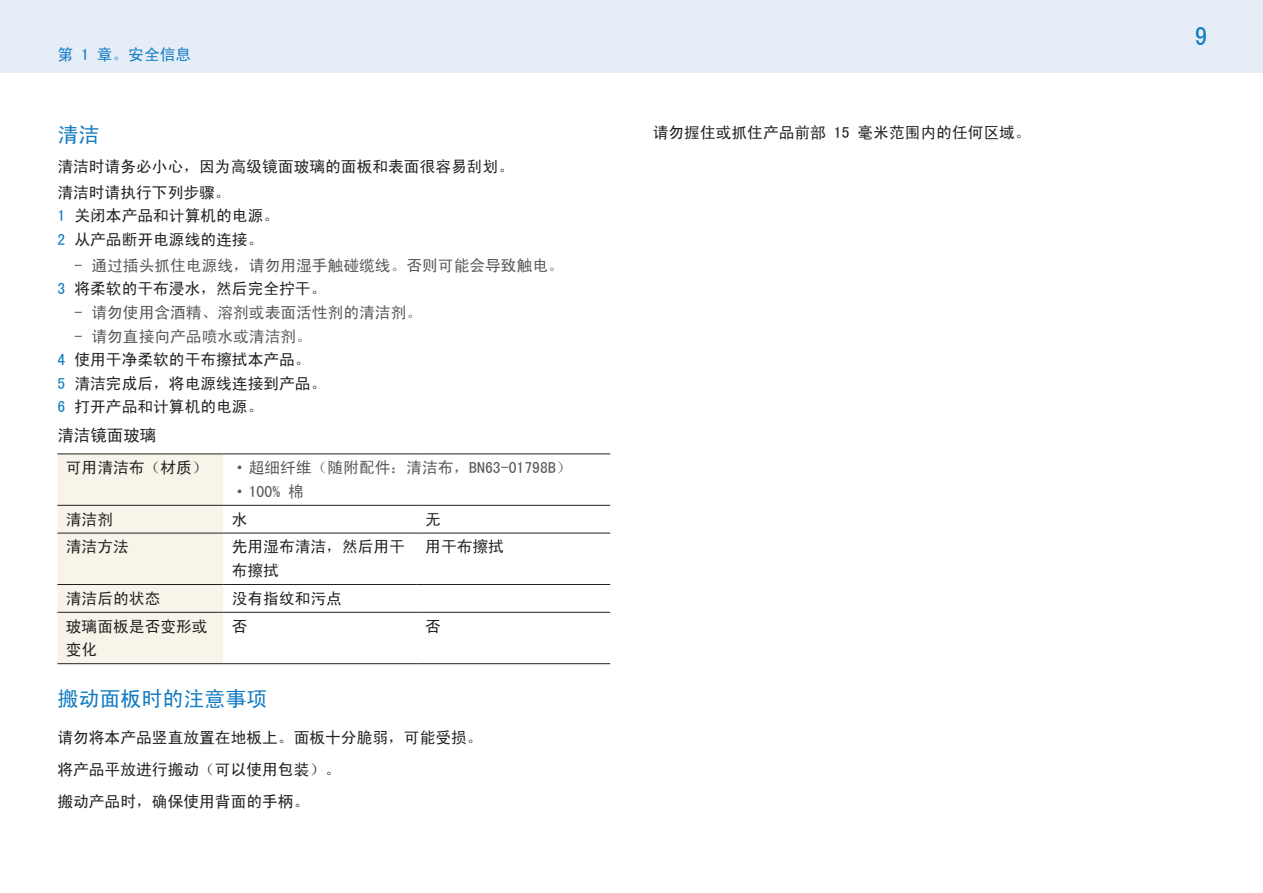
<style>
.page{position:relative;width:1263px;height:893px;background:#fff}
.page>*{position:absolute;margin:0;border:0;box-sizing:border-box;transform-origin:0 0}
.t1{font:25.5px "Sim Hei";color:#107bc1}
.t2{font:21px "Sim Hei";color:#107bc1}
.t3{font:16.5px "Sim Hei";color:#231f20}
.t4{font:15.75px/23.7px "Sim Hei";color:#231f20}
.t5{font:15.75px/23.7px "Sim Hei";color:#57585a}
.t6{font:15.75px "Sim Hei";color:#107bc1}
.s1{color:#107bc1}
.s2{color:#231f20}
.s3{color:#57585a}
</style>
<div class="page">
<div style="left:0;top:0;width:1263px;height:72px;background:#e5edf7"></div>
<div style="left:57px;top:454px;width:166px;height:209px;background:#f9f4ea"></div>
<hr style="left:57px;top:453px;width:166px;height:1px;background:#231f20">
<hr style="left:223px;top:453px;width:194px;height:1px;background:#231f20">
<hr style="left:417px;top:453px;width:193px;height:1px;background:#231f20">
<hr style="left:57px;top:505px;width:166px;height:1px;background:#231f20">
<hr style="left:223px;top:505px;width:194px;height:1px;background:#231f20">
<hr style="left:417px;top:505px;width:193px;height:1px;background:#231f20">
<hr style="left:57px;top:533px;width:166px;height:1px;background:#231f20">
<hr style="left:223px;top:533px;width:194px;height:1px;background:#231f20">
<hr style="left:417px;top:533px;width:193px;height:1px;background:#231f20">
<hr style="left:57px;top:584px;width:166px;height:1px;background:#231f20">
<hr style="left:223px;top:584px;width:194px;height:1px;background:#231f20">
<hr style="left:417px;top:584px;width:193px;height:1px;background:#231f20">
<hr style="left:57px;top:612px;width:166px;height:1px;background:#231f20">
<hr style="left:223px;top:612px;width:194px;height:1px;background:#231f20">
<hr style="left:417px;top:612px;width:193px;height:1px;background:#231f20">
<hr style="left:57px;top:663px;width:166px;height:1px;background:#231f20">
<hr style="left:223px;top:663px;width:194px;height:1px;background:#231f20">
<hr style="left:417px;top:663px;width:193px;height:1px;background:#231f20">
<p class="t6" style="left:57px;top:46px;width:135px">第 1 章。安全信息</p>
<h2 class="t2" style="left:57px;top:124px;width:43px">清洁</h2>
<p class="t4" style="left:57px;top:153px;width:458px;line-height:25.8px">清洁时请务必小心，因为高级镜面玻璃的面板和表面很容易刮划。清洁时请执行下列步骤。</p>
<p class="t4" style="left:57px;top:204px;width:223px"><span class="s1">1</span> 关闭本产品和计算机的电源。<br><span class="s1">2</span> 从产品断开电源线的连接。</p>
<p class="t5" style="left:57px;top:253px;width:508px;text-indent:17px">- 通过插头抓住电源线，请勿用湿手触碰缆线。否则可能会导致触电。<br><span class="s1">3</span> <span class="s2">将柔软的干布浸水，然后完全拧干。</span></p>
<p class="t5" style="left:74px;top:300px;width:349px">- 请勿使用含酒精、溶剂或表面活性剂的清洁剂。</p>
<p class="t4" style="left:57px;top:324px;width:271px;text-indent:17px"><span class="s3">- 请勿直接向产品喷水或清洁剂。<br></span><span class="s1">4</span> 使用干净柔软的干布擦拭本产品。<br><span class="s1">5</span> 清洁完成后，将电源线连接到产品。<br><span class="s1">6</span> 打开产品和计算机的电源。</p>
<p class="t3" style="left:57px;top:427px;width:100px">清洁镜面玻璃</p>
<p class="t4" style="left:66px;top:456px;width:143px">可用清洁布（材质）</p>
<p class="t5" style="left:232px;top:456px;width:341px">· 超细纤维（随附配件：清洁布，BN63-01798B）· 100% 棉</p>
<p class="t4" style="left:66px;top:507px;width:49px">清洁剂</p>
<p class="t4" style="left:232px;top:507px;width:17px">水</p>
<p class="t4" style="left:425px;top:507px;width:17px">无</p>
<p class="t4" style="left:66px;top:535px;width:64px">清洁方法</p>
<p class="t4" style="left:232px;top:535px;width:175px">先用湿布清洁，然后用干布擦拭</p>
<p class="t4" style="left:425px;top:535px;width:80px">用干布擦拭</p>
<p class="t4" style="left:66px;top:586px;width:96px">清洁后的状态</p>
<p class="t4" style="left:232px;top:586px;width:112px">没有指纹和污点</p>
<p class="t4" style="left:66px;top:614px;width:143px">玻璃面板是否变形或变化</p>
<p class="t4" style="left:232px;top:614px;width:17px">否</p>
<p class="t4" style="left:425px;top:614px;width:17px">否</p>
<h2 class="t2" style="left:57px;top:688px;width:211px">搬动面板时的注意事项</h2>
<p class="t4" style="left:57px;top:721px;width:427px;line-height:32.1px">请勿将本产品竖直放置在地板上。面板十分脆弱，可能受损。将产品平放进行搬动（可以使用包装）。<br>搬动产品时，确保使用背面的手柄。</p>
<p class="t4" style="left:653px;top:121px;width:379px">请勿握住或抓住产品前部 15 毫米范围内的任何区域。</p>
<h1 class="t1" style="left:1195px;top:23px;width:14px">9</h1>
</div>
